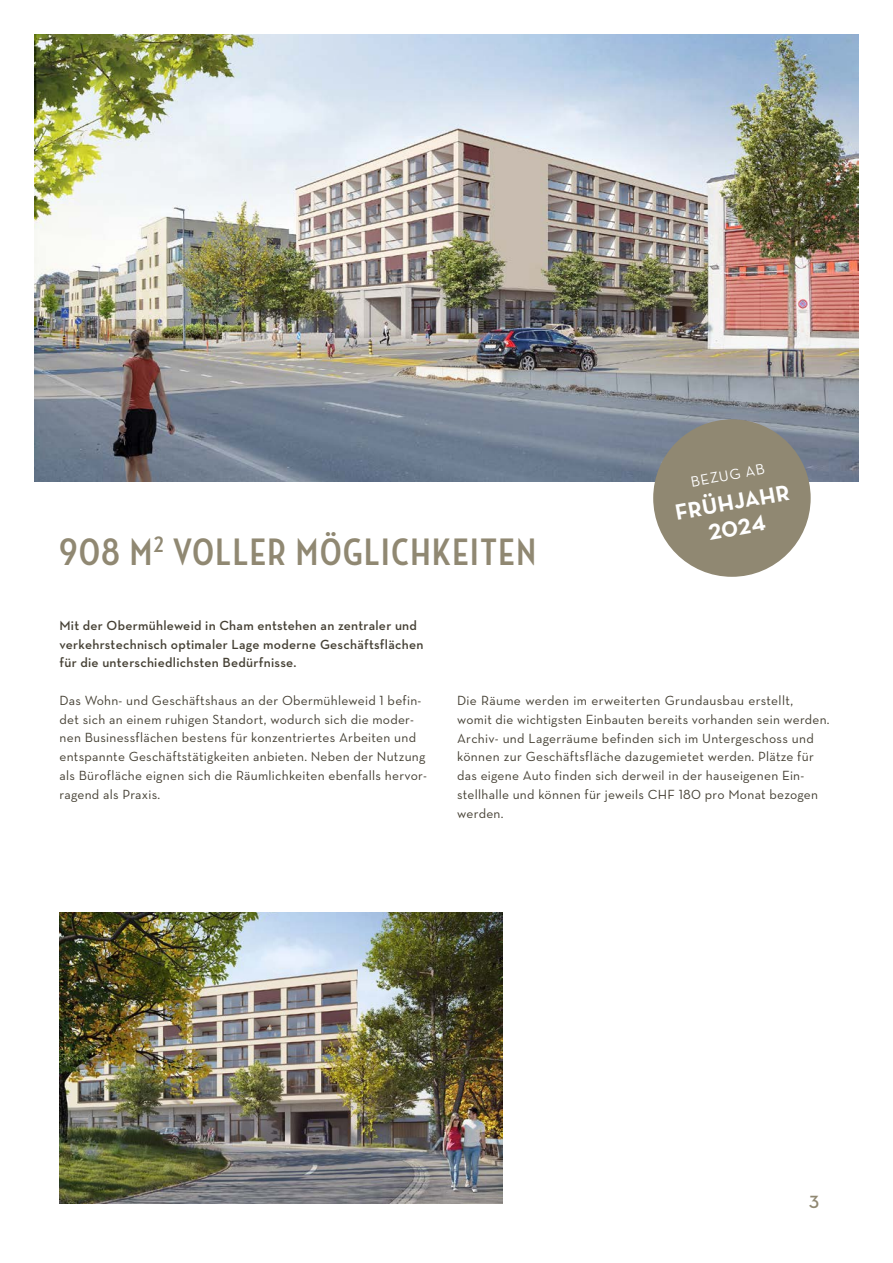
<style>
.page{position:relative;width:893px;height:1263px;background:#fff}
.page>*{position:absolute;margin:0;border:0;box-sizing:border-box;transform-origin:0 0}
.t1{font:700 39px "Neutraface Condensed";letter-spacing:.04em;color:#908872}
.t2{font:700 22.5px/25.7px "Neutraface Text";color:#fff;text-align:center}
.t3{font:600 18px "Neutraface Text";color:#908872}
.t4{font:15px "Neutraface Text";color:#fff}
.t5{font:13.5px/18.8px "Neutraface Text";letter-spacing:.02em;color:#454034}
.t6{font:600 13.5px/18.8px "Neutraface Text";letter-spacing:.02em;color:#454034}
</style>
<div class="page">
<img style="left:34px;top:34px;width:825px;height:448px">
<div style="left:653px;top:419px;width:158px;height:158px;background:#908872;border-radius:50%"></div>
<img style="left:60px;top:912px;width:442px;height:291px">
<h1 class="t1" style="left:60px;top:530px;width:478px">908 M<sup>2</sup> VOLLER MÖGLICHKEITEN</h1>
<p class="t4" style="left:689px;top:472px;width:76px;rotate:-10deg">BEZUG AB</p>
<h2 class="t2" style="left:673px;top:499px;width:117px;rotate:-10deg">FRÜHJAHR<br>2024</h2>
<p class="t6" style="left:60px;top:616px;width:365px">Mit der Obermühleweid in Cham entstehen an zentraler und verkehrstechnisch optimaler Lage moderne Geschäftsflächen für die unterschiedlichsten Bedürfnisse.</p>
<p class="t5" style="left:60px;top:691px;width:369px">Das Wohn- und Geschäftshaus an der Obermühleweid 1 befin&shy;det sich an einem ruhigen Standort, wodurch sich die moder&shy;nen Businessflächen bestens für konzentriertes Arbeiten und entspannte Geschäftstätigkeiten anbieten. Neben der Nutzung als Bürofläche eignen sich die Räumlichkeiten ebenfalls hervor&shy;ragend als Praxis.</p>
<p class="t5" style="left:457px;top:691px;width:374px">Die Räume werden im erweiterten Grundausbau erstellt, womit die wichtigsten Einbauten bereits vorhanden sein werden.<br>Archiv- und Lagerräume befinden sich im Untergeschoss und können zur Geschäftsfläche dazugemietet werden. Plätze für das eigene Auto finden sich derweil in der hauseigenen Ein&shy;stellhalle und können für jeweils CHF 180 pro Monat bezogen werden.</p>
<h3 class="t3" style="left:809px;top:1191px;width:12px">3</h3>
</div>
